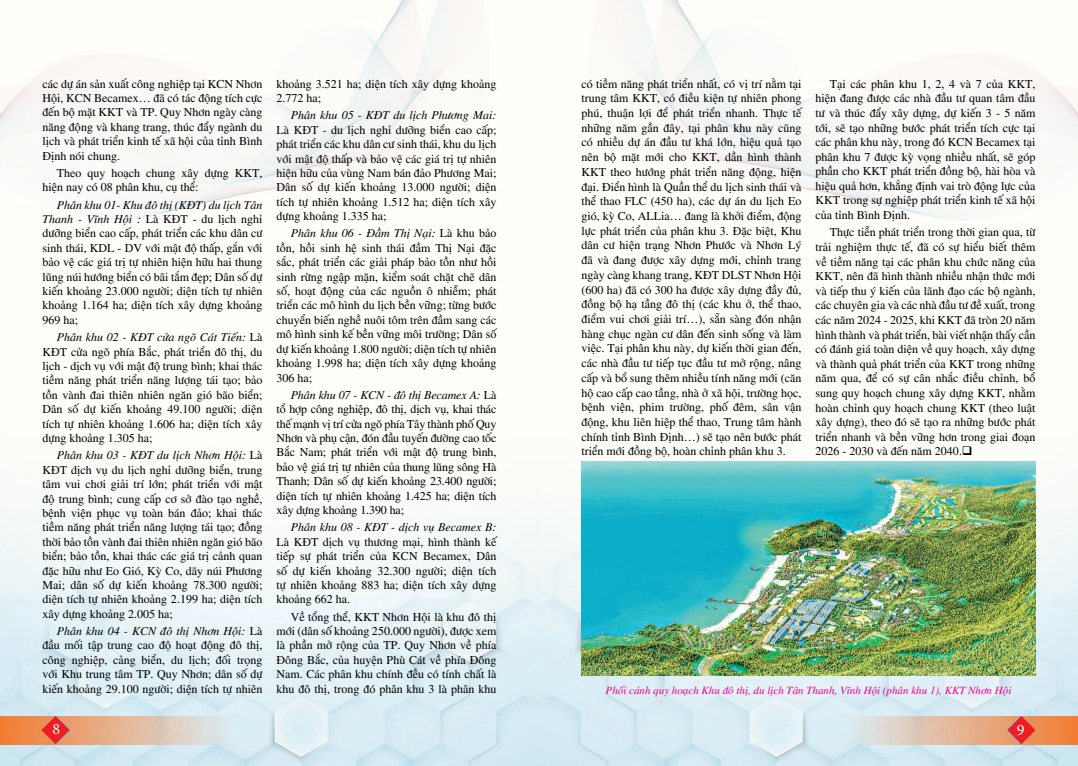
<style>
.page{position:relative;width:1078px;height:766px;background:#fff}
.page>*{position:absolute;margin:0;border:0;box-sizing:border-box;transform-origin:0 0}
.t1{font:16px "Minion Pro";color:#fff}
.t2{font:12px/14.4px "UTM Times";color:#000;text-align:justify}
.t3{font:italic 12px "UTM Times";color:#000}
.t4{font:italic 11px "UTM Times";color:#ec008c}
.s1{font-style:italic}
</style>
<div class="page">
<div style="left:0;top:0;width:1077px;height:765px;background:#fffef8"></div>
<img style="left:0;top:461px;width:1077px;height:304px">
<img style="left:0;top:0;width:1077px;height:220px">
<img style="left:581px;top:462px;width:454px;height:212px">
<svg style="left:846px;top:715px;width:231px;height:29px;background:#e3b99d"></svg>
<svg style="left:0;top:715px;width:231px;height:29px;background:#e3b89b"></svg>
<svg style="left:41px;top:715px;width:30px;height:29px"></svg>
<svg style="left:1005px;top:715px;width:30px;height:29px"></svg>
<p class="t2" style="left:43px;top:75px;width:221px">các dự án sản xuất công nghiệp tại KCN Nhơn Hội, KCN Becamex… đã có tác động tích cực đến bộ mặt KKT và TP. Quy Nhơn ngày càng năng động và khang trang, thúc đẩy ngành du lịch và phát triển kinh tế xã hội của tỉnh Bình Định nói chung.</p>
<p class="t2" style="left:43px;top:165px;width:221px;text-indent:14px">Theo quy hoạch chung xây dựng KKT, hiện nay có 08 phân khu, cụ thể:</p>
<p class="t2" style="left:43px;top:196px;width:221px;text-indent:14px"><span class="s1">Phân khu 01- Khu đô thị (KĐT) du lịch Tân Thanh - Vĩnh Hội :</span> Là KĐT - du lịch nghỉ dưỡng biển cao cấp, phát triển các khu dân cư sinh thái, KDL - DV với mật độ thấp, gắn với bảo vệ các giá trị tự nhiên hiện hữu hai thung lũng núi hướng biển có bãi tắm đẹp; Dân số dự kiến khoảng 23.000 người; diện tích tự nhiên khoảng 1.164 ha; diện tích xây dựng khoảng 969 ha;</p>
<p class="t2" style="left:43px;top:329px;width:221px;text-indent:14px"><span class="s1">Phân khu 02 - KĐT cửa ngõ Cát Tiến:</span> Là KĐT cửa ngõ phía Bắc, phát triển đô thị, du lịch - dịch vụ với mật độ trung bình; khai thác tiềm năng phát triển năng lượng tái tạo; bảo tồn vành đai thiên nhiên ngăn gió bão biển; Dân số dự kiến khoảng 49.100 người; diện tích tự nhiên khoảng 1.606 ha; diện tích xây dựng khoảng 1.305 ha;</p>
<p class="t2" style="left:43px;top:447px;width:221px;text-indent:14px"><span class="s1">Phân khu 03 - KĐT du lịch Nhơn Hội:</span> Là KĐT dịch vụ du lịch nghỉ dưỡng biển, trung tâm vui chơi giải trí lớn; phát triển với mật độ trung bình; cung cấp cơ sở đào tạo nghề, bệnh viện phục vụ toàn bán đảo; khai thác tiềm năng phát triển năng lượng tái tạo; đồng thời bảo tồn vành đai thiên nhiên ngăn gió bão biển; bảo tồn, khai thác các giá trị cảnh quan đặc hữu như Eo Gió, Kỳ Co, dãy núi Phương Mai; dân số dự kiến khoảng 78.300 người; diện tích tự nhiên khoảng 2.199 ha; diện tích xây dựng khoảng 2.005 ha;</p>
<p class="t2" style="left:43px;top:622px;width:221px;text-indent:14px"><span class="s1">Phân khu 04 - KCN đô thị Nhơn Hội:</span> Là đầu mối tập trung cao độ hoạt động đô thị, công nghiệp, cảng biển, du lịch; đối trọng với Khu trung tâm TP. Quy Nhơn; dân số dự kiến khoảng 29.100 người; diện tích tự nhiên</p>
<p class="t2" style="left:276px;top:75px;width:221px">khoảng 3.521 ha; diện tích xây dựng khoảng<br>2.772 ha;</p>
<p class="t3" style="left:291px;top:107px;width:207px">Phân khu 05 - KĐT du lịch Phương Mai:</p>
<p class="t2" style="left:276px;top:121px;width:221px">Là KĐT - du lịch nghỉ dưỡng biển cao cấp; phát triển các khu dân cư sinh thái, khu du lịch với mật độ thấp và bảo vệ các giá trị tự nhiên hiện hữu của vùng Nam bán đảo Phương Mai; Dân số dự kiến khoảng 13.000 người; diện tích tự nhiên khoảng 1.512 ha; diện tích xây dựng khoảng 1.335 ha;</p>
<p class="t2" style="left:276px;top:225px;width:221px;text-indent:14px"><span class="s1">Phân khu 06 - Đầm Thị Nại:</span> Là khu bảo tồn, hồi sinh hệ sinh thái đầm Thị Nại đặc sắc, phát triển các giải pháp bảo tồn như hồi sinh rừng ngập mặn, kiểm soát chặt chẽ dân số, hoạt động của các nguồn ô nhiễm; phát triển các mô hình du lịch bền vững; từng bước chuyển biến nghề nuôi tôm trên đầm sang các mô hình sinh kế bền vững môi trường; Dân số dự kiến khoảng 1.800 người; diện tích tự nhiên khoảng 1.998 ha; diện tích xây dựng khoảng 306 ha;</p>
<p class="t2" style="left:276px;top:386px;width:221px;text-indent:14px"><span class="s1">Phân khu 07 - KCN - đô thị Becamex A:</span> Là tổ hợp công nghiệp, đô thị, dịch vụ, khai thác thế mạnh vị trí cửa ngõ phía Tây thành phố Quy Nhơn và phụ cận, đón đầu tuyến đường cao tốc Bắc Nam; phát triển với mật độ trung bình, bảo vệ giá trị tự nhiên của thung lũng sông Hà Thanh; Dân số dự kiến khoảng 23.400 người; diện tích tự nhiên khoảng 1.425 ha; diện tích xây dựng khoảng 1.390 ha;</p>
<p class="t3" style="left:291px;top:518px;width:207px">Phân khu 08 - KĐT - dịch vụ Becamex B:</p>
<p class="t2" style="left:276px;top:533px;width:221px">Là KĐT dịch vụ thương mại, hình thành kế tiếp sự phát triển của KCN Becamex, Dân số dự kiến khoảng 32.300 người; diện tích tự nhiên khoảng 883 ha; diện tích xây dựng khoảng 662 ha.</p>
<p class="t2" style="left:276px;top:608px;width:221px;text-indent:14px">Về tổng thể, KKT Nhơn Hội là khu đô thị mới (dân số khoảng 250.000 người), được xem là phần mở rộng của TP. Quy Nhơn về phía Đông Bắc, của huyện Phù Cát về phía Đông Nam. Các phân khu chính đều có tính chất là khu đô thị, trong đó phân khu 3 là phân khu</p>
<p class="t2" style="left:581px;top:75px;width:221px;line-height:14.7px">có tiềm năng phát triển nhất, có vị trí nằm tại trung tâm KKT, có điều kiện tự nhiên phong phú, thuận lợi để phát triển nhanh. Thực tế những năm gần đây, tại phân khu này cũng có nhiều dự án đầu tư khá lớn, hiệu quả tạo nên bộ mặt mới cho KKT, dần hình thành KKT theo hướng phát triển năng động, hiện đại. Điển hình là Quần thể du lịch sinh thái và thể thao FLC (450 ha), các dự án du lịch Eo gió, kỳ Co, ALLia… đang là khởi điểm, động lực phát triển của phân khu 3. Đặc biệt, Khu dân cư hiện trạng Nhơn Phước và Nhơn Lý đã và đang được xây dựng mới, chỉnh trang ngày càng khang trang, KĐT DLST Nhơn Hội (600 ha) đã có 300 ha được xây dựng đầy đủ, đồng bộ hạ tầng đô thị (các khu ở, thể thao, điểm vui chơi giải trí…), sẵn sàng đón nhận hàng chục ngàn cư dân đến sinh sống và làm việc. Tại phân khu này, dự kiến thời gian đến, các nhà đầu tư tiếp tục đầu tư mở rộng, nâng cấp và bổ sung thêm nhiều tính năng mới (căn hộ cao cấp cao tầng, nhà ở xã hội, trường học, bệnh viện, phim trường, phố đêm, sân vận động, khu liên hiệp thể thao, Trung tâm hành chính tỉnh Bình Định…) sẽ tạo nên bước phát triển mới đồng bộ, hoàn chỉnh phân khu 3.</p>
<p class="t2" style="left:815px;top:75px;width:221px;text-indent:14px">Tại các phân khu 1, 2, 4 và 7 của KKT, hiện đang được các nhà đầu tư quan tâm đầu tư và thúc đẩy xây dựng, dự kiến 3 - 5 năm tới, sẽ tạo những bước phát triển tích cực tại các phân khu này, trong đó KCN Becamex tại phân khu 7 được kỳ vọng nhiều nhất, sẽ góp phần cho KKT phát triển đồng bộ, hài hòa và hiệu quả hơn, khẳng định vai trò động lực của KKT trong sự nghiệp phát triển kinh tế xã hội của tỉnh Bình Định.</p>
<p class="t2" style="left:815px;top:224px;width:221px;text-indent:14px">Thực tiễn phát triển trong thời gian qua, từ trải nghiệm thực tế, đã có sự hiểu biết thêm về tiềm năng tại các phân khu chức năng của KKT, nên đã hình thành nhiều nhận thức mới và tiếp thu ý kiến của lãnh đạo các bộ ngành, các chuyên gia và các nhà đầu tư đề xuất, trong các năm 2024 - 2025, khi KKT đã tròn 20 năm hình thành và phát triển, bài viết nhận thấy cần có đánh giá toàn diện về quy hoạch, xây dựng và thành quả phát triển của KKT trong những năm qua, để có sự cân nhắc điều chỉnh, bổ sung quy hoạch chung xây dựng KKT, nhằm hoàn chỉnh quy hoạch chung KKT (theo luật xây dựng), theo đó sẽ tạo ra những bước phát triển nhanh và bền vững hơn trong giai đoạn 2026 - 2030 và đến năm 2040.❑</p>
<p class="t4" style="left:605px;top:682px;width:407px">Phối cảnh quy hoạch Khu đô thị, du lịch Tân Thanh, Vĩnh Hội (phân khu 1), KKT Nhơn Hội</p>
<h1 class="t1" style="left:52px;top:718px;width:9px">8</h1>
<h1 class="t1" style="left:1016px;top:718px;width:9px">9</h1>
</div>
